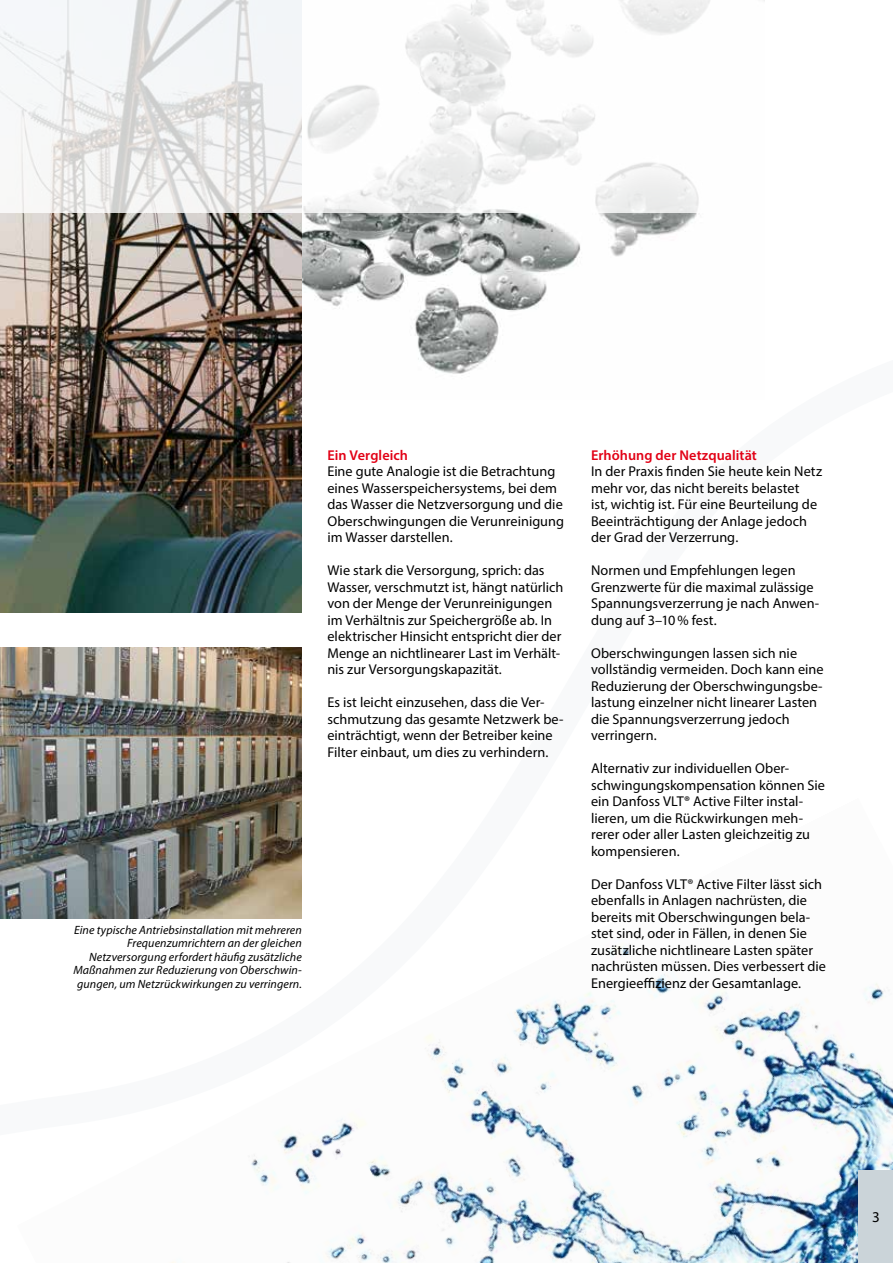
<style>
.page{position:relative;width:893px;height:1263px;background:#fff}
.page>*{position:absolute;margin:0;border:0;box-sizing:border-box;transform-origin:0 0}
.t1{font:15px "Myriad Pro";color:#000}
.t2{font:14.25px/16.5px "Myriad Pro";color:#000}
.t3{font:600 14.25px "Myriad Pro";letter-spacing:.005em;color:#e20015}
.t4{font:italic 12px/13.5px "Myriad Pro";letter-spacing:.005em;color:#000;text-align:right}
</style>
<div class="page">
<img style="left:302px;top:213px;width:395px;height:161px">
<img style="left:17px;top:918px;width:876px;height:345px">
<img style="left:0;top:213px;width:302px;height:399px">
<svg style="left:0;top:0;width:765px;height:213px"></svg>
<div style="left:859px;top:1170px;width:34px;height:93px;background:#cbd4d9"></div>
<img style="left:0;top:648px;width:302px;height:270px">
<p class="t3" style="left:327px;top:446px;width:82px">Ein Vergleich</p>
<p class="t2" style="left:327px;top:463px;width:238px">Eine gute Analogie ist die Betrachtung eines Wasserspeichersystems, bei dem das Wasser die Netzversorgung und die Oberschwingungen die Verunreinigung im Wasser darstellen.</p>
<p class="t2" style="left:327px;top:562px;width:238px">Wie stark die Versorgung, sprich: das Wasser, verschmutzt ist, hängt natürlich von der Menge der Verunreinigungen im Verhältnis zur Speichergröße ab. In elektrischer Hinsicht entspricht dier der Menge an nichtlinearer Last im Verhält&shy;nis zur Versorgungskapazität.</p>
<p class="t2" style="left:327px;top:694px;width:238px">Es ist leicht einzusehen, dass die Ver&shy;schmutzung das gesamte Netzwerk be&shy;einträchtigt, wenn der Betreiber keine Filter einbaut, um dies zu verhindern.</p>
<p class="t4" style="left:73px;top:922px;width:230px">Eine typische Antriebsinstallation mit mehreren Frequenzumrichtern an der gleichen Netzversorgung erfordert häufig zusätzliche Maßnahmen zur Reduzierung von Oberschwin&shy;gungen, um Netzrückwirkungen zu verringern.</p>
<p class="t3" style="left:591px;top:446px;width:167px">Erhöhung der Netzqualität</p>
<p class="t2" style="left:591px;top:463px;width:232px">In der Praxis finden Sie heute kein Netz mehr vor, das nicht bereits belastet<br>ist, wichtig ist. Für eine Beurteilung de Beeinträchtigung der Anlage jedoch der Grad der Verzerrung.</p>
<p class="t2" style="left:591px;top:562px;width:230px">Normen und Empfehlungen legen<br>Grenzwerte für die maximal zulässige<br>Spannungsverzerrung je nach Anwen&shy;dung auf 3–10% fest.</p>
<p class="t2" style="left:591px;top:644px;width:234px">Oberschwingungen lassen sich nie vollständig vermeiden. Doch kann eine Reduzierung der Oberschwingungsbe&shy;lastung einzelner nicht linearer Lasten die Spannungsverzerrung jedoch verringern.</p>
<p class="t2" style="left:591px;top:760px;width:236px">Alternativ zur individuellen Ober&shy;schwingungskompensation können Sie ein Danfoss VLT® Active Filter instal&shy;lieren, um die Rückwirkungen meh&shy;rerer oder aller Lasten gleichzeitig zu kompensieren.</p>
<p class="t2" style="left:591px;top:876px;width:237px">Der Danfoss VLT® Active Filter lässt sich ebenfalls in Anlagen nachrüsten, die bereits mit Oberschwingungen bela&shy;stet sind, oder in Fällen, in denen Sie zusätzliche nichtlineare Lasten später nachrüsten müssen. Dies verbessert die Energieeffizienz der Gesamtanlage.</p>
<p class="t1" style="left:872px;top:1208px;width:9px">3</p>
</div>
